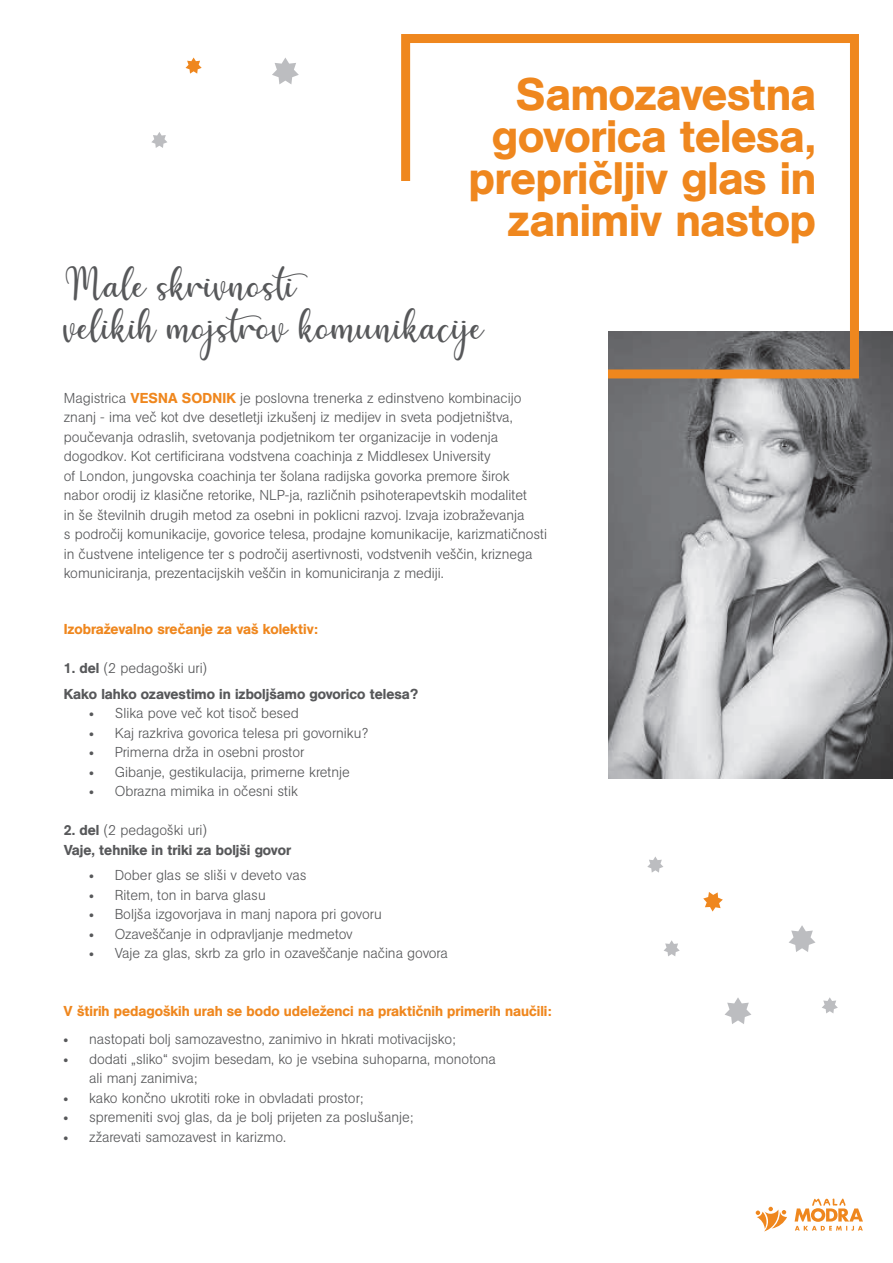
<style>
.page{position:relative;width:893px;height:1263px;background:#fff}
.page>*{position:absolute;margin:0;border:0;box-sizing:border-box;transform-origin:0 0}
.t1{font:500 45px/42px "AG Book Pro";letter-spacing:-.005em;color:#ef871e;text-align:right}
.t2{font:42px/42px "Hello";color:#57585a}
.t3{font:300 14.25px/19.5px "AG Book Pro";color:#57585a}
.t4{font:500 14.25px/25.5px "AG Book Pro";color:#57585a}
.t5{font:500 14.25px "AG Book Pro";color:#ef871e}
.s1{font-weight:500;color:#ef871e}
.s2{font-weight:300}
.s3{font-family:"Myriad Pro";font-weight:700}
</style>
<div class="page">
<img style="left:608px;top:332px;width:285px;height:446px">
<div style="left:401px;top:34px;width:458px;height:344px;border:9px solid #ef871e"></div>
<div style="left:275px;top:181px;width:316px;height:228px;background:#fff"></div>
<div style="left:561px;top:332px;width:47px;height:472px;background:#fff"></div>
<svg style="left:151px;top:132px;width:16px;height:16px"></svg>
<svg style="left:186px;top:58px;width:16px;height:16px"></svg>
<svg style="left:272px;top:58px;width:27px;height:26px"></svg>
<svg style="left:789px;top:925px;width:26px;height:27px"></svg>
<svg style="left:664px;top:940px;width:16px;height:16px"></svg>
<svg style="left:822px;top:997px;width:16px;height:16px"></svg>
<svg style="left:647px;top:856px;width:16px;height:17px"></svg>
<svg style="left:725px;top:998px;width:26px;height:26px"></svg>
<svg style="left:703px;top:892px;width:20px;height:19px"></svg>
<svg style="left:756px;top:1207px;width:31px;height:24px"></svg>
<svg style="left:795px;top:1198px;width:68px;height:33px"></svg>
<h1 class="t1" style="left:469px;top:73px;width:349px">Samozavestna govorica telesa, prepričljiv glas in zanimiv nastop</h1>
<h2 class="t2" style="left:64px;top:269px;width:421px">Male skrivnosti<br>velikih mojstrov komunikacije</h2>
<p class="t3" style="left:64px;top:388px;width:485px">Magistrica <span class="s1">VESNA SODNIK</span> je poslovna trenerka z edinstveno kombinacijo znanj - ima več kot dve desetletji izkušenj iz medijev in sveta podjetništva, poučevanja odraslih, svetovanja podjetnikom ter organizacije in vodenja dogodkov. Kot certificirana vodstvena coachinja z Middlesex University<br>of London, jungovska coachinja ter šolana radijska govorka premore širok nabor orodij iz klasične retorike, NLP-ja, različnih psihoterapevtskih modalitet<br>in še številnih drugih metod za osebni in poklicni razvoj. Izvaja izobraževanja<br>s področij komunikacije, govorice telesa, prodajne komunikacije, karizmatičnosti in čustvene inteligence ter s področij asertivnosti, vodstvenih veščin, kriznega komuniciranja, prezentacijskih veščin in komuniciranja z mediji.</p>
<p class="t5" style="left:64px;top:620px;width:256px">Izobraževalno srečanje za vaš kolektiv:</p>
<p class="t4" style="left:64px;top:655px;width:356px">1. del <span class="s2">(2 pedagoški uri)<br></span>Kako lahko ozavestimo in izboljšamo govorico telesa?</p>
<p class="t3" style="left:89px;top:703px;width:211px"><span class="s3">•</span> Slika pove več kot tisoč besed</p>
<p class="t3" style="left:89px;top:723px;width:280px"><span class="s3">•</span> Kaj razkriva govorica telesa pri govorniku?</p>
<p class="t3" style="left:89px;top:742px;width:217px"><span class="s3">•</span> Primerna drža in osebni prostor</p>
<p class="t3" style="left:89px;top:762px;width:262px"><span class="s3">•</span> Gibanje, gestikulacija, primerne kretnje</p>
<p class="t3" style="left:89px;top:781px;width:210px"><span class="s3">•</span> Obrazna mimika in očesni stik</p>
<p class="t4" style="left:64px;top:820px;width:229px;line-height:19.5px">2. del <span class="s2">(2 pedagoški uri)<br></span>Vaje, tehnike in triki za boljši govor</p>
<p class="t3" style="left:89px;top:865px;width:219px"><span class="s3">•</span> Dober glas se sliši v deveto vas</p>
<p class="t3" style="left:89px;top:885px;width:178px"><span class="s3">•</span> Ritem, ton in barva glasu</p>
<p class="t3" style="left:89px;top:904px;width:294px"><span class="s3">•</span> Boljša izgovorjava in manj napora pri govoru</p>
<p class="t3" style="left:89px;top:924px;width:265px"><span class="s3">•</span> Ozaveščanje in odpravljanje medmetov</p>
<p class="t3" style="left:89px;top:943px;width:360px"><span class="s3">•</span> Vaje za glas, skrb za grlo in ozaveščanje načina govora</p>
<p class="t5" style="left:64px;top:1002px;width:490px">V štirih pedagoških urah se bodo udeleženci na praktičnih primerih naučili:</p>
<p class="t3" style="left:64px;top:1029px;width:394px"><span class="s3">•</span> nastopati bolj samozavestno, zanimivo in hkrati motivacijsko;</p>
<p class="t3" style="left:89px;top:1049px;width:408px;text-indent:-26px"><span class="s3">•</span> dodati „sliko“ svojim besedam, ko je vsebina suhoparna, monotona ali manj zanimiva;</p>
<p class="t3" style="left:64px;top:1088px;width:301px"><span class="s3">•</span> kako končno ukrotiti roke in obvladati prostor;</p>
<p class="t3" style="left:64px;top:1107px;width:351px"><span class="s3">•</span> spremeniti svoj glas, da je bolj prijeten za poslušanje;</p>
<p class="t3" style="left:64px;top:1127px;width:224px"><span class="s3">•</span> zžarevati samozavest in karizmo.</p>
</div>
